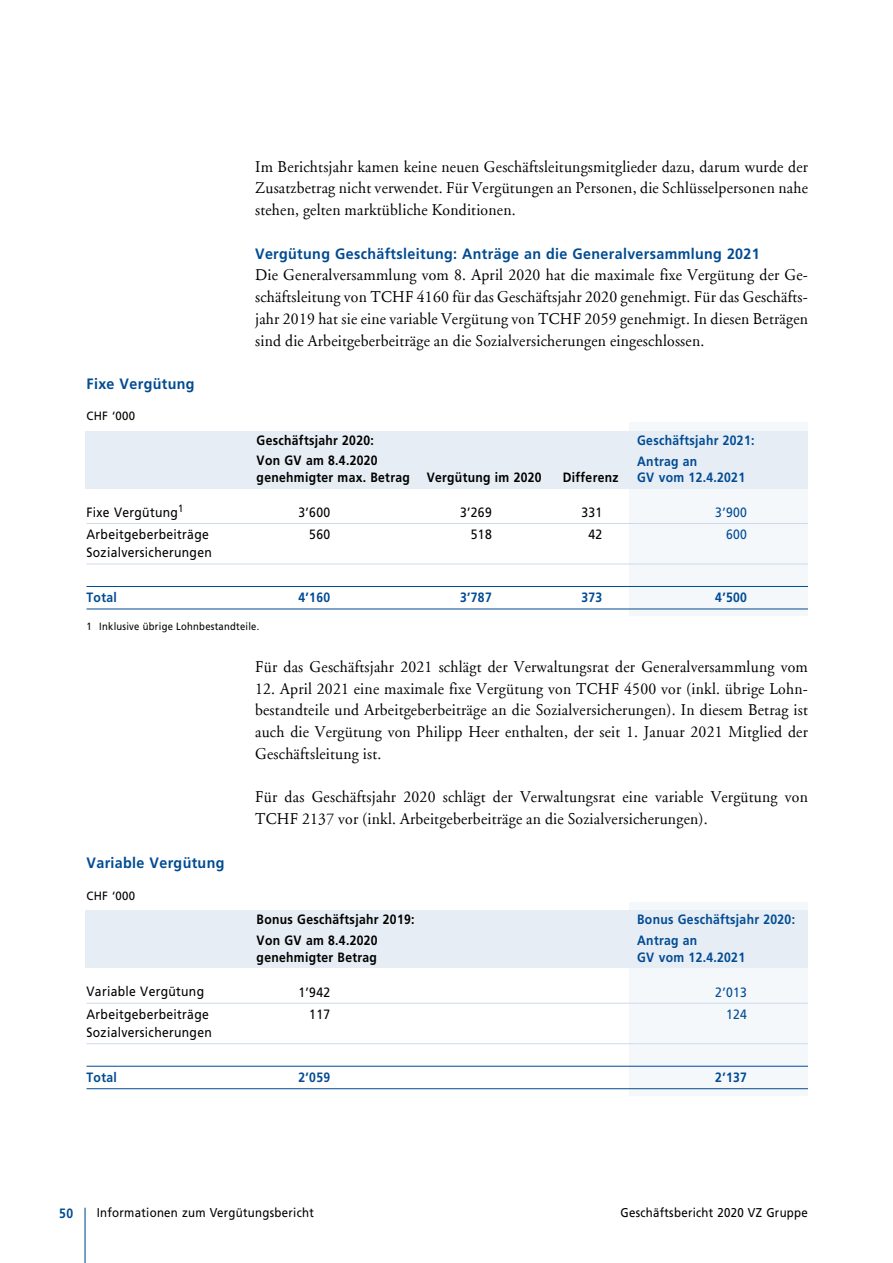
<style>
.page{position:relative;width:893px;height:1263px;background:#fff}
.page>*{position:absolute;margin:0;border:0;box-sizing:border-box;transform-origin:0 0}
.t1{font:16.5px/21.8px "Adobe Garamond";letter-spacing:.015em;color:#000;text-align:justify;scale:.95 1}
.t2{font:700 15px "Frutiger LT";letter-spacing:.025em;color:#004b93;scale:.95 1}
.t3{font:13.5px/22.5px "Frutiger LT";letter-spacing:.025em;color:#000;text-align:right;scale:.9 1}
.t4{font:700 13.5px/20.7px "Frutiger LT";letter-spacing:.025em;color:#000;scale:.9 1}
.t5{font:700 13.5px/16.5px "Frutiger LT";letter-spacing:.025em;color:#004b93;scale:.9 1}
.t6{font:13.5px/22.5px "Frutiger LT";letter-spacing:.025em;color:#004b93;text-align:right;scale:.9 1}
.t7{font:12.75px "Frutiger LT";letter-spacing:.025em;color:#000;scale:.9 1}
.t8{font:12px "Frutiger LT";letter-spacing:.025em;color:#000;scale:.95 1}
.t9{font:10.5px "Frutiger LT";letter-spacing:.025em;color:#000;scale:.9 1}
</style>
<div class="page">
<hr style="left:85px;top:1208px;width:1px;height:55px;background:#004b93">
<div style="left:629px;top:422px;width:179px;height:194px;background:#f5f8fb"></div>
<div style="left:85px;top:431px;width:723px;height:57px;background:#e6edf4"></div>
<hr style="left:87px;top:523px;width:721px;height:1px;background:#ccdbe9">
<hr style="left:87px;top:564px;width:721px;height:1px;background:#ccdbe9">
<hr style="left:87px;top:586px;width:721px;height:1px;background:#004b93">
<hr style="left:87px;top:609px;width:721px;height:1px;background:#004b93">
<div style="left:629px;top:902px;width:179px;height:193px;background:#f5f8fb"></div>
<div style="left:85px;top:910px;width:723px;height:58px;background:#e6edf4"></div>
<hr style="left:87px;top:1003px;width:721px;height:1px;background:#ccdbe9">
<hr style="left:87px;top:1043px;width:721px;height:1px;background:#ccdbe9">
<hr style="left:87px;top:1066px;width:721px;height:1px;background:#004b93">
<hr style="left:87px;top:1088px;width:721px;height:1px;background:#004b93">
<p class="t2" style="left:87px;top:375px;width:115px">Fixe Vergütung</p>
<p class="t8" style="left:87px;top:409px;width:53px">CHF ‘000</p>
<p class="t3" style="left:87px;top:501px;width:137px;text-align:left">Fixe Vergütung<sup>1<br></sup>Arbeitgeberbeiträge</p>
<p class="t3" style="left:87px;top:541px;width:141px">Sozialversicherungen</p>
<p class="t5" style="left:87px;top:589px;width:35px">Total</p>
<p class="t1" style="left:255px;top:156px;width:583px">Im Berichtsjahr kamen keine neuen Geschäftsleitungsmitglieder dazu, darum wurde der Zusatzbetrag nicht verwendet. Für Vergütungen an Personen, die Schlüsselpersonen nahe stehen, gelten marktübliche Konditionen.</p>
<p class="t2" style="left:255px;top:245px;width:533px">Vergütung Geschäftsleitung: Anträge an die Generalversammlung 2021</p>
<p class="t1" style="left:255px;top:265px;width:583px">Die Generalversammlung vom 8. April 2020 hat die maximale fixe Vergütung der Ge&shy;schäftsleitung von TCHF 4160 für das Geschäftsjahr 2020 genehmigt. Für das Geschäfts&shy;jahr 2019 hat sie eine variable Vergütung von TCHF 2059 genehmigt. In diesen Beträgen sind die Arbeitgeberbeiträge an die Sozialversicherungen eingeschlossen.</p>
<p class="t4" style="left:257px;top:430px;width:136px">Geschäftsjahr 2020:<br>Von GV am 8.4.2020</p>
<p class="t4" style="left:257px;top:467px;width:172px">genehmigter max. Betrag</p>
<p class="t3" style="left:299px;top:501px;width:37px">3’600<br>560</p>
<p class="t5" style="left:637px;top:432px;width:132px">Geschäftsjahr 2021:</p>
<p class="t5" style="left:637px;top:453px;width:68px">Antrag an</p>
<p class="t4" style="left:563px;top:467px;width:63px">Differenz</p>
<p class="t3" style="left:581px;top:501px;width:25px;text-align:center">331<br>42</p>
<p class="t4" style="left:427px;top:467px;width:129px">Vergütung im 2020</p>
<p class="t5" style="left:637px;top:469px;width:121px">GV vom 12.4.2021</p>
<p class="t3" style="left:460px;top:501px;width:37px">3’269<br>518</p>
<p class="t6" style="left:715px;top:501px;width:37px">3’900<br>600</p>
<p class="t5" style="left:299px;top:589px;width:37px">4’160</p>
<p class="t5" style="left:460px;top:589px;width:37px">3’787</p>
<p class="t5" style="left:581px;top:589px;width:25px">373</p>
<p class="t5" style="left:715px;top:589px;width:37px">4’500</p>
<p class="t9" style="left:87px;top:621px;width:194px">1 Inklusive übrige Lohnbestandteile.</p>
<p class="t2" style="left:87px;top:854px;width:147px">Variable Vergütung</p>
<p class="t8" style="left:87px;top:888px;width:53px">CHF ‘000</p>
<p class="t3" style="left:87px;top:980px;width:137px;text-align:left">Variable Vergütung<br>Arbeitgeberbeiträge</p>
<p class="t3" style="left:87px;top:1021px;width:141px">Sozialversicherungen</p>
<p class="t5" style="left:87px;top:1069px;width:35px">Total</p>
<p class="t1" style="left:255px;top:656px;width:583px">Für das Geschäftsjahr 2021 schlägt der Verwaltungsrat der Generalversammlung vom</p>
<p class="t1" style="left:255px;top:678px;width:583px">12. April 2021 eine maximale fixe Vergütung von TCHF 4500 vor (inkl. übrige Lohn&shy;bestandteile und Arbeitgeberbeiträge an die Sozialversicherungen). In diesem Betrag ist auch die Vergütung von Philipp Heer enthalten, der seit 1. Januar 2021 Mitglied der Geschäftsleitung ist.</p>
<p class="t1" style="left:255px;top:787px;width:583px">Für das Geschäftsjahr 2020 schlägt der Verwaltungsrat eine variable Vergütung von<br>TCHF 2137 vor (inkl. Arbeitgeberbeiträge an die Sozialversicherungen).</p>
<p class="t4" style="left:257px;top:909px;width:177px">Bonus Geschäftsjahr 2019:<br>Von GV am 8.4.2020</p>
<p class="t4" style="left:257px;top:946px;width:135px">genehmigter Betrag</p>
<p class="t5" style="left:637px;top:911px;width:177px">Bonus Geschäftsjahr 2020:</p>
<p class="t5" style="left:637px;top:932px;width:121px">Antrag an<br>GV vom 12.4.2021</p>
<p class="t3" style="left:299px;top:981px;width:37px">1’942<br>117</p>
<p class="t6" style="left:715px;top:981px;width:37px">2’013<br>124</p>
<p class="t5" style="left:299px;top:1069px;width:37px">2’059</p>
<p class="t5" style="left:715px;top:1069px;width:37px">2’137</p>
<p class="t5" style="left:59px;top:1205px;width:17px">50</p>
<p class="t7" style="left:97px;top:1205px;width:243px">Informationen zum Vergütungsbericht</p>
<p class="t7" style="left:620px;top:1205px;width:210px">Geschäftsbericht 2020 VZ Gruppe</p>
</div>
